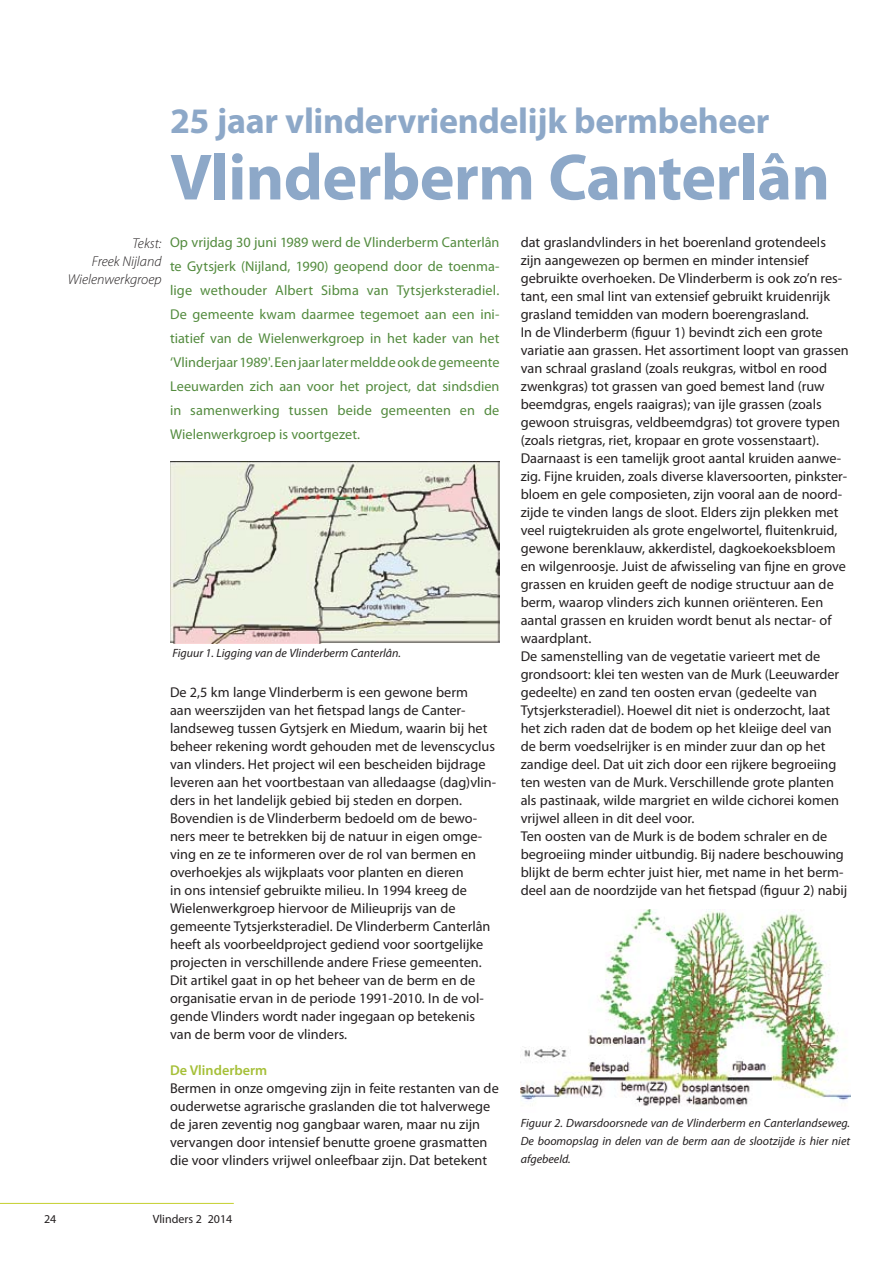
<style>
.page{position:relative;width:893px;height:1263px;background:#fff}
.page>*{position:absolute;margin:0;border:0;box-sizing:border-box;transform-origin:0 0}
.t1{font:700 66px "Myriad Pro";letter-spacing:-.01em;color:#8da8c8}
.t2{font:700 36px "Myriad Pro";letter-spacing:-.01em;color:#8da8c8}
.t3{font:14.25px/18px "Myriad Pro";color:#231f20}
.t4{font:14.25px/24px "Myriad Pro";letter-spacing:.005em;color:#538b3e;text-align:justify}
.t5{font:italic 300 14.25px/18px "Myriad Pro";color:#231f20;text-align:right}
.t6{font:600 14.25px "Myriad Pro";color:#a6c039}
.t7{font:italic 12px/18px "Myriad Pro";color:#231f20;text-align:justify}
.t8{font:12px "Myriad Pro";color:#231f20}
</style>
<div class="page">
<hr style="left:0;top:1203px;width:234px;height:1px;background:#c5d02e">
<img style="left:170px;top:462px;width:329px;height:181px">
<img style="left:521px;top:909px;width:329px;height:197px">
<h2 class="t2" style="left:170px;top:100px;width:601px">25 jaar vlindervriendelijk bermbeheer</h2>
<h1 class="t1" style="left:170px;top:138px;width:661px">Vlinderberm Canterlân</h1>
<p class="t5" style="left:68px;top:235px;width:95px">Tekst:<br>Freek Nijland<br>Wielenwerkgroep</p>
<p class="t4" style="left:170px;top:231px;width:331px">Op vrijdag 30 juni 1989 werd de Vlinderberm Canterlân te Gytsjerk (Nijland, 1990) geopend door de toenma&shy;lige wethouder Albert Sibma van Tytsjerksteradiel.<br>De gemeente kwam daarmee tegemoet aan een ini&shy;tiatief van de Wielenwerkgroep in het kader van het ‘Vlinderjaar 1989'. Een jaar later meldde ook de gemeente Leeuwarden zich aan voor het project, dat sindsdien in samenwerking tussen beide gemeenten en de Wielenwerkgroep is voortgezet.</p>
<p class="t7" style="left:172px;top:645px;width:230px">Figuur 1. Ligging van de Vlinderberm Canterlân.</p>
<p class="t3" style="left:170px;top:684px;width:328px">De 2,5 km lange Vlinderberm is een gewone berm<br>aan weerszijden van het fietspad langs de Canter&shy;landse weg tussen Gytsjerk en Miedum, waarin bij het beheer rekening wordt gehouden met de levenscyclus van vlinders. Het project wil een bescheiden bijdrage leveren aan het voortbestaan van alledaagse (dag)vlin&shy;ders in het landelijk gebied bij steden en dorpen.<br>Bovendien is de Vlinderberm bedoeld om de bewo&shy;ners meer te betrekken bij de natuur in eigen omge&shy;ving en ze te informeren over de rol van bermen en overhoekjes als wijkplaats voor planten en dieren<br>in ons intensief gebruikte milieu. In 1994 kreeg de Wielenwerkgroep hiervoor de Milieuprijs van de gemeente Tytsjerksteradiel. De Vlinderberm Canterlân heeft als voorbeeldproject gediend voor soortgelijke projecten in verschillende andere Friese gemeenten.<br>Dit artikel gaat in op het beheer van de berm en de organisatie ervan in de periode 1991-2010. In de vol&shy;gende Vlinders wordt nader ingegaan op betekenis van de berm voor de vlinders.</p>
<p class="t6" style="left:170px;top:1065px;width:99px">De Vlinderberm</p>
<p class="t3" style="left:170px;top:1080px;width:330px">Bermen in onze omgeving zijn in feite restanten van de ouderwetse agrarische graslanden die tot halverwege de jaren zeventig nog gangbaar waren, maar nu zijn vervangen door intensief benutte groene grasmatten die voor vlinders vrijwel onleefbaar zijn. Dat betekent</p>
<p class="t3" style="left:521px;top:234px;width:329px">dat graslandvlinders in het boerenland grotendeels zijn aangewezen op bermen en minder intensief gebruikte overhoeken. De Vlinderberm is ook zo’n res&shy;tant, een smal lint van extensief gebruikt kruidenrijk grasland temidden van modern boerengrasland.<br>In de Vlinderberm (figuur 1) bevindt zich een grote variatie aan grassen. Het assortiment loopt van grassen van schraal grasland (zoals reukgras, witbol en rood zwenkgras) tot grassen van goed bemest land (ruw beemdgras, engels raaigras); van ijle grassen (zoals gewoon struisgras, veldbeemdgras) tot grovere typen (zoals rietgras, riet, kropaar en grote vossenstaart).<br>Daarnaast is een tamelijk groot aantal kruiden aanwe&shy;zig. Fijne kruiden, zoals diverse klaversoorten, pinkster&shy;bloem en gele composieten, zijn vooral aan de noord&shy;zijde te vinden langs de sloot. Elders zijn plekken met veel ruigtekruiden als grote engelwortel, fluitenkruid, gewone berenklauw, akkerdistel, dagkoekoeksbloem en wilgenroosje. Juist de afwisseling van fijne en grove grassen en kruiden geeft de nodige structuur aan de berm, waarop vlinders zich kunnen oriënteren. Een aantal grassen en kruiden wordt benut als nectar- of waardplant.<br>De samenstelling van de vegetatie varieert met de grondsoort: klei ten westen van de Murk (Leeuwarder gedeelte) en zand ten oosten ervan (gedeelte van Tytsjerksteradiel). Hoewel dit niet is onderzocht, laat het zich raden dat de bodem op het kleiige deel van de berm voedselrijker is en minder zuur dan op het zandige deel. Dat uit zich door een rijkere begroeiing ten westen van de Murk. Verschillende grote planten als pastinaak, wilde margriet en wilde cichorei komen vrijwel alleen in dit deel voor.<br>Ten oosten van de Murk is de bodem schraler en de begroeiing minder uitbundig. Bij nadere beschouwing blijkt de berm echter juist hier, met name in het berm&shy;deel aan de noordzijde van het fietspad (figuur 2) nabij</p>
<p class="t7" style="left:521px;top:1114px;width:331px">Figuur 2. Dwarsdoorsnede van de Vlinderberm en Canterlandseweg.<br>De boomopslag in delen van de berm aan de slootzijde is hier niet afgebeeld.</p>
<p class="t8" style="left:44px;top:1214px;width:14px">24</p>
<p class="t8" style="left:153px;top:1214px;width:81px">Vlinders 2 2014</p>
</div>
